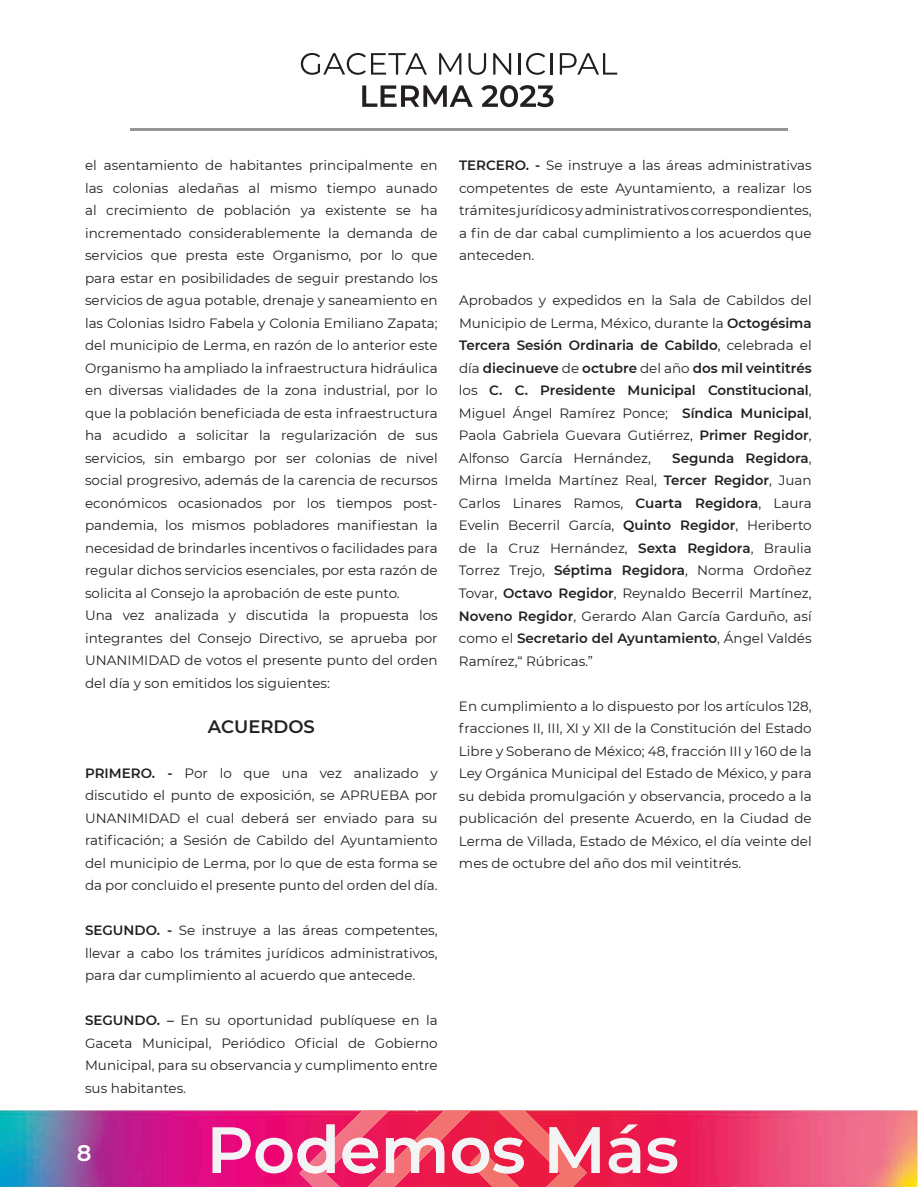
<style>
.page{position:relative;width:918px;height:1188px;background:#fff}
.page>*{position:absolute;margin:0;border:0;box-sizing:border-box;transform-origin:0 0}
.t1{font:600 22.5px "Montserrat";color:#fff}
.t2{font:600 18px "Montserrat";color:#231f20}
.t3{font:13.5px/22.5px "Montserrat";color:#231f20;text-align:justify}
.s1{font-weight:600}
</style>
<div class="page">
<img style="left:0;top:1110px;width:918px;height:77px">
<svg style="left:609px;top:1124px;width:31px;height:49px"></svg>
<svg style="left:647px;top:1138px;width:30px;height:35px"></svg>
<img style="left:497px;top:1110px;width:53px;height:34px">
<img style="left:434px;top:1110px;width:37px;height:34px">
<img style="left:299px;top:1110px;width:135px;height:77px">
<svg style="left:213px;top:1125px;width:122px;height:48px"></svg>
<svg style="left:342px;top:1138px;width:36px;height:35px"></svg>
<svg style="left:386px;top:1138px;width:58px;height:35px"></svg>
<img style="left:470px;top:1144px;width:117px;height:43px">
<svg style="left:452px;top:1138px;width:72px;height:35px"></svg>
<svg style="left:550px;top:1127px;width:50px;height:46px"></svg>
<svg style="left:362px;top:85px;width:111px;height:22px"></svg>
<svg style="left:481px;top:85px;width:73px;height:22px"></svg>
<hr style="left:130px;top:128px;width:657px;height:3px;background:#939598">
<svg style="left:301px;top:53px;width:126px;height:22px"></svg>
<svg style="left:439px;top:53px;width:22px;height:22px"></svg>
<svg style="left:468px;top:53px;width:18px;height:22px"></svg>
<svg style="left:493px;top:53px;width:18px;height:22px"></svg>
<hr style="left:518px;top:53px;width:3px;height:22px;background:#231f20">
<svg style="left:526px;top:53px;width:19px;height:22px"></svg>
<hr style="left:550px;top:53px;width:3px;height:22px;background:#231f20">
<svg style="left:560px;top:53px;width:57px;height:22px"></svg>
<p class="t3" style="left:85px;top:154px;width:354px;text-align:left">el asentamiento de habitantes principalmente en las colonias aledañas al mismo tiempo aunado al crecimiento de población ya existente se ha incrementado considerablemente la demanda de servicios que presta este Organismo, por lo que para estar en posibilidades de seguir prestando los servicios de agua potable, drenaje y saneamiento en las Colonias Isidro Fabela y Colonia Emiliano Zapata; del municipio de Lerma, en razón de lo anterior este Organismo ha ampliado la infraestructura hidráulica en diversas vialidades de la zona industrial, por lo que la población beneficiada de esta infraestructura ha acudido a solicitar la regularización de sus servicios, sin embargo por ser colonias de nivel social progresivo, además de la carencia de recursos económicos ocasionados por los tiempos post&shy;pandemia, los mismos pobladores manifiestan la necesidad de brindarles incentivos o facilidades para regular dichos servicios esenciales, por esta razón de solicita al Consejo la aprobación de este punto.<br>Una vez analizada y discutida la propuesta los integrantes del Consejo Directivo, se aprueba por UNANIMIDAD de votos el presente punto del orden del día y son emitidos los siguientes:</p>
<h2 class="t2" style="left:208px;top:714px;width:109px">ACUERDOS</h2>
<p class="t3" style="left:85px;top:761px;width:354px"><span class="s1">PRIMERO. -</span> Por lo que una vez analizado y discutido el punto de exposición, se APRUEBA por UNANIMIDAD el cual deberá ser enviado para su ratificación; a Sesión de Cabildo del Ayuntamiento del municipio de Lerma, por lo que de esta forma se da por concluido el presente punto del orden del día.</p>
<p class="t3" style="left:85px;top:919px;width:354px"><span class="s1">SEGUNDO. -</span> Se instruye a las áreas competentes, llevar a cabo los trámites jurídicos administrativos, para dar cumplimiento al acuerdo que antecede.</p>
<p class="t3" style="left:85px;top:1009px;width:354px"><span class="s1">SEGUNDO. –</span> En su oportunidad publíquese en la Gaceta Municipal, Periódico Oficial de Gobierno Municipal, para su observancia y cumplimento entre sus habitantes.</p>
<h1 class="t1" style="left:77px;top:1137px;width:16px">8</h1>
<p class="t3" style="left:459px;top:154px;width:354px"><span class="s1">TERCERO. -</span> Se instruye a las áreas administrativas competentes de este Ayuntamiento, a realizar los trámites jurídicos y administrativos correspondientes, a fin de dar cabal cumplimiento a los acuerdos que anteceden.</p>
<p class="t3" style="left:459px;top:289px;width:354px">Aprobados y expedidos en la Sala de Cabildos del Municipio de Lerma, México, durante la <span class="s1">Octogésima Tercera Sesión Ordinaria de Cabildo</span>, celebrada el día <span class="s1">diecinueve</span> de <span class="s1">octubre</span> del año <span class="s1">dos mil veintitrés </span>los <span class="s1">C. C. Presidente Municipal Constitucional</span>, Miguel Ángel Ramírez Ponce; <span class="s1">Síndica Municipal</span>, Paola Gabriela Guevara Gutiérrez, <span class="s1">Primer Regidor</span>, Alfonso García Hernández,</p>
<p class="t3" style="left:459px;top:446px;width:354px;text-indent:213px"><span class="s1">Segunda Regidora</span>, Mirna Imelda Martínez Real, <span class="s1">Tercer Regidor</span>, Juan Carlos Linares Ramos, <span class="s1">Cuarta Regidora</span>, Laura Evelin Becerril García, <span class="s1">Quinto Regidor</span>, Heriberto de la Cruz Hernández, <span class="s1">Sexta Regidora</span>, Braulia Torrez Trejo, <span class="s1">Séptima Regidora</span>, Norma Ordoñez Tovar, <span class="s1">Octavo Regidor</span>, Reynaldo Becerril Martínez, <span class="s1">Noveno Regidor</span>, Gerardo Alan García Garduño, así como el <span class="s1">Secretario del Ayuntamiento</span>, Ángel Valdés Ramírez,“ Rúbricas.”</p>
<p class="t3" style="left:459px;top:694px;width:354px">En cumplimiento a lo dispuesto por los artículos 128, fracciones II, III, XI y XII de la Constitución del Estado Libre y Soberano de México; 48, fracción III y 160 de la Ley Orgánica Municipal del Estado de México, y para su debida promulgación y observancia, procedo a la publicación del presente Acuerdo, en la Ciudad de Lerma de Villada, Estado de México, el día veinte del mes de octubre del año dos mil veintitrés.</p>
</div>
